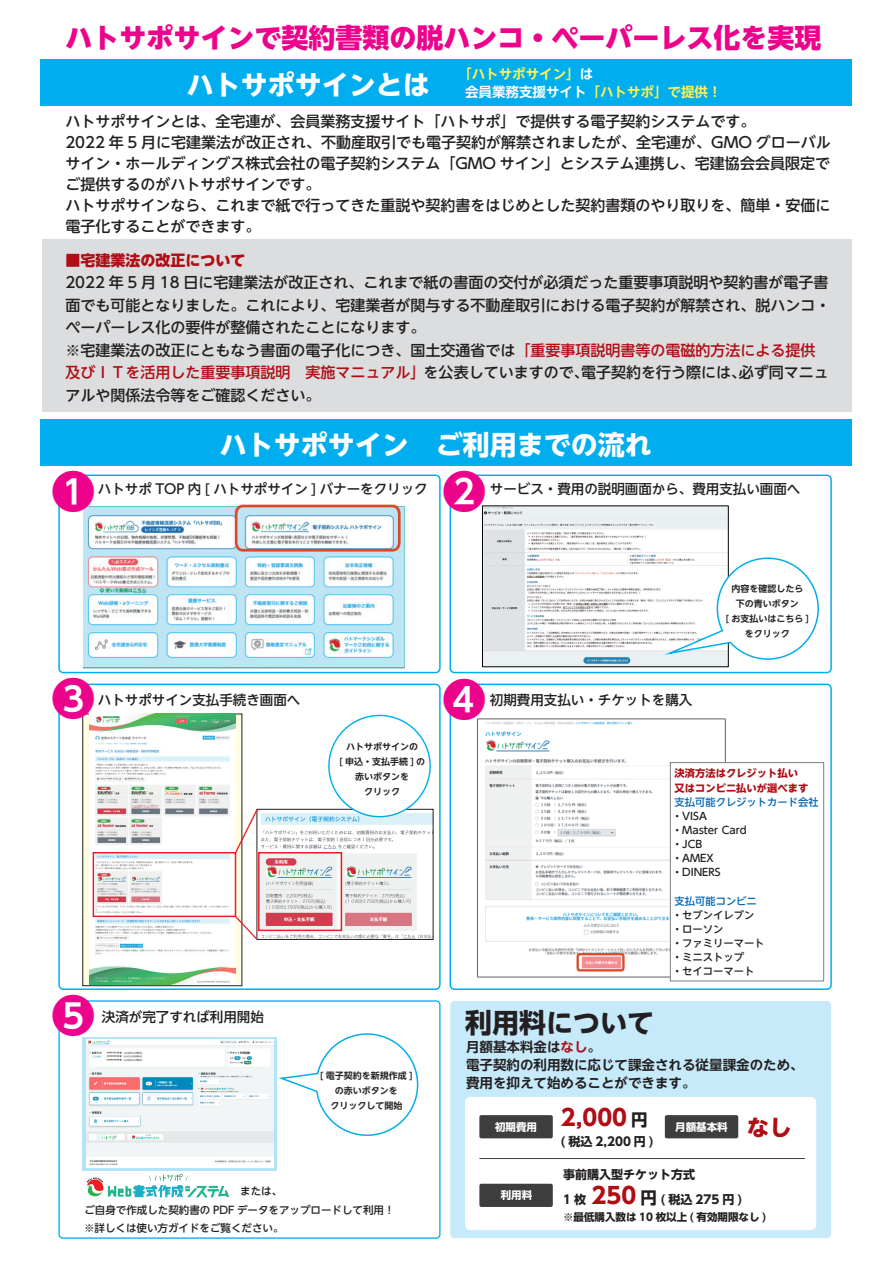
<style>
.page{position:relative;width:893px;height:1263px;background:#fff}
.page>*{position:absolute;margin:0;border:0;box-sizing:border-box;transform-origin:0 0}
.t1{font:700 43.65px "UD Shin Go NT Pro De";color:#ed028c}
.t2{font:800 27px "UD Shin Go NT Pro";color:#ed028c}
.t3{font:700 27px "UD Shin Go NT Pro";color:#fff}
.t4{font:700 27px "UD Shin Go NT Pro";color:#231f20}
.t5{font:700 22.5px "UD Shin Go NT Pro";color:#b00d15}
.t6{font:500 15px/22.5px "UD Shin Go NT Pro";color:#231f20}
.t7{font:800 15px "UD Shin Go NT Pro";color:#b00d15}
.t8{font:500 13.5px "UD Shin Go NT Pro";color:#231f20}
.t9{font:700 13.5px/18px "UD Shin Go NT Pro De";color:#231f20}
.t10{font:700 13.5px/18px "UD Shin Go NT Pro De";color:#fff34f}
.t11{font:700 12px/26px "UD Shin Go NT Pro";color:#231f20}
.t12{font:500 10.5px/18.1px "UD Shin Go NT Pro";color:#231f20}
.t13{font:700 10.5px "UD Shin Go NT Pro";color:#231f20}
.t14{font:700 10.5px "UD Shin Go NT Pro";color:#fff}
.t15{font:500 10.35px/14.1px "UD Shin Go NT Pro";color:#231f20}
.t16{font:700 10.35px/14.1px "UD Shin Go NT Pro";color:#b00d15}
.t17{font:500 10.35px "UD Shin Go NT Pro";color:#0166b3}
.t18{font:700 9px/15px "UD Shin Go NT Pro De";color:#231f20;text-align:center}
.s1{color:#fff}
.s2{color:#b00d15}
.s3{font-size:16.5px;color:#231f20}
.s4{font-size:22.5px;color:#b00d15}
.s5{font-size:16.5px}
</style>
<div class="page">
<div style="left:83px;top:714px;width:159px;height:272px;background:#fffce0"></div>
<div style="left:450px;top:1001px;width:381px;height:237px;background:#c6eafa;border-radius:4px"></div>
<div style="left:40px;top:60px;width:811px;height:46px;background:#00aeef"></div>
<div style="left:40px;top:419px;width:811px;height:46px;background:#00aeef"></div>
<div style="left:42px;top:239px;width:809px;height:173px;background:#dcdddf"></div>
<div style="left:465px;top:1097px;width:351px;height:133px;background:#fff;border-radius:5px"></div>
<div style="left:479px;top:1115px;width:74px;height:23px;background:#3e3e3f;border-radius:2px"></div>
<div style="left:479px;top:1184px;width:74px;height:23px;background:#3e3e3f;border-radius:2px"></div>
<div style="left:665px;top:1115px;width:73px;height:23px;background:#3e3e3f;border-radius:2px"></div>
<svg style="left:87px;top:1174px;width:142px;height:23px"></svg>
<img style="left:83px;top:505px;width:322px;height:164px">
<img style="left:484px;top:508px;width:243px;height:157px">
<div style="left:482px;top:506px;width:247px;height:161px;border:1px solid #030303"></div>
<img style="left:477px;top:718px;width:255px;height:264px">
<img style="left:89px;top:714px;width:146px;height:270px">
<img style="left:259px;top:811px;width:172px;height:127px">
<div style="left:257px;top:809px;width:176px;height:131px;border:1px solid #231f20"></div>
<div style="left:93px;top:852px;width:143px;height:65px;border:2px solid #ee1d23"></div>
<svg style="left:233px;top:808px;width:26px;height:47px"></svg>
<svg style="left:234px;top:914px;width:24px;height:27px"></svg>
<div style="left:258px;top:852px;width:84px;height:79px;border:2px solid #ee1d23"></div>
<div style="left:670px;top:762px;width:154px;height:219px;background:#fff;border:1px solid #7a7d81"></div>
<div style="left:58px;top:474px;width:383px;height:199px;border:2px solid #00aeef;border-radius:4px"></div>
<div style="left:449px;top:474px;width:383px;height:199px;border:2px solid #00aeef;border-radius:4px"></div>
<div style="left:58px;top:684px;width:383px;height:306px;border:2px solid #00aeef;border-radius:4px"></div>
<div style="left:449px;top:684px;width:383px;height:306px;border:2px solid #00aeef;border-radius:4px"></div>
<div style="left:58px;top:1000px;width:383px;height:239px;border:1px solid #00aeef;border-radius:4px"></div>
<svg style="left:658px;top:557px;width:161px;height:103px"></svg>
<div style="left:329px;top:715px;width:101px;height:102px;background:#fff;border-radius:50%"></div>
<hr style="left:479px;top:1158px;width:326px;height:1px;background:#3e3e3f">
<svg style="left:83px;top:1037px;width:194px;height:133px;fill:#b3e3f9"></svg>
<img style="left:87px;top:1040px;width:186px;height:127px">
<svg style="left:275px;top:1033px;width:144px;height:104px"></svg>
<h2 class="t2" style="left:65px;top:16px;width:758px">ハトサポサインで契約書類の脱ハンコ・ペーパーレス化を実現</h2>
<h2 class="t3" style="left:187px;top:63px;width:245px">ハトサポサインとは</h2>
<p class="t10" style="left:465px;top:65px;width:258px;text-indent:-7px">「ハトサポサイン」<span class="s1">は<br>会員業務支援サイト</span>「ハトサポ」で提供！</p>
<p class="t6" style="left:65px;top:110px;width:767px;line-height:21px">ハトサポサインとは、全宅連が、会員業務支援サイト「ハトサポ」で提供する電子契約システムです。<br>2022 年 5 月に宅建業法が改正され、不動産取引でも電子契約が解禁されましたが、全宅連が、GMO グローバルサイン・ホールディングス株式会社の電子契約システム「GMO サイン」とシステム連携し、宅建協会会員限定でご提供するのがハトサポサインです。<br>ハトサポサインなら、これまで紙で行ってきた重説や契約書をはじめとした契約書類のやり取りを、簡単・安価に電子化することができます。</p>
<p class="t7" style="left:65px;top:248px;width:182px">■宅建業法の改正について</p>
<p class="t6" style="left:65px;top:271px;width:766px">2022 年 5 月 18 日に宅建業法が改正され、これまで紙の書面の交付が必須だった重要事項説明や契約書が電子書面でも可能となりました。これにより、宅建業者が関与する不動産取引における電子契約が解禁され、脱ハンコ・ペーパーレス化の要件が整備されたことになります。<br>※宅建業法の改正にともなう書面の電子化につき、国土交通省では<span class="s2">「重要事項説明書等の電磁的方法による提供及びＩＴを活用した重要事項説明　実施マニュアル」</span>を公表していますので、電子契約を行う際には、必ず同マニュアルや関係法令等をご確認ください。</p>
<h2 class="t3" style="left:220px;top:423px;width:434px">ハトサポサイン　ご利用までの流れ</h2>
<p class="t8" style="left:98px;top:478px;width:331px">ハトサポ TOP 内 [ ハトサポサイン ] バナーをクリック</p>
<p class="t8" style="left:490px;top:478px;width:312px">サービス・費用の説明画面から、費用支払い画面へ</p>
<h1 class="t1" style="left:51px;top:456px;width:45px">❶</h1>
<h1 class="t1" style="left:443px;top:456px;width:45px">❷</h1>
<h1 class="t1" style="left:51px;top:663px;width:45px">❸</h1>
<h1 class="t1" style="left:443px;top:663px;width:45px">❹</h1>
<p class="t8" style="left:98px;top:689px;width:204px">ハトサポサイン支払手続き画面へ</p>
<p class="t8" style="left:490px;top:689px;width:204px">初期費用支払い・チケットを購入</p>
<p class="t18" style="left:726px;top:581px;width:85px">内容を確認したら<br>下の青いボタン<br>[ お支払いはこちら ]をクリック</p>
<p class="t18" style="left:339px;top:738px;width:87px">ハトサポサインの<br>[ 申込・支払手続 ] の赤いボタンを<br>クリック</p>
<h1 class="t1" style="left:51px;top:980px;width:45px">❺</h1>
<p class="t8" style="left:102px;top:1005px;width:163px">決済が完了すれば利用開始</p>
<p class="t12" style="left:240px;top:1182px;width:43px">または、</p>
<p class="t18" style="left:320px;top:1067px;width:94px">[ 電子契約を新規作成 ]の赤いボタンを<br>クリックして開始</p>
<p class="t12" style="left:84px;top:1201px;width:312px">ご自身で作成した契約書の PDF データをアップロードして利用！※詳しくは使い方ガイドをご覧ください。</p>
<h2 class="t4" style="left:465px;top:1001px;width:190px">利用料について</h2>
<p class="t16" style="left:675px;top:766px;width:135px">決済方法はクレジット払い又はコンビニ払いが選べます</p>
<p class="t17" style="left:675px;top:793px;width:146px">支払可能クレジットカード会社</p>
<p class="t15" style="left:672px;top:808px;width:76px">・VISA・Master Card・JCB<br>・AMEX・DINERS</p>
<p class="t17" style="left:675px;top:892px;width:84px">支払可能コンビニ</p>
<p class="t15" style="left:672px;top:907px;width:94px">・セブンイレブン・ローソン<br>・ファミリーマート・ミニストップ<br>・セイコーマート</p>
<p class="t9" style="left:466px;top:1038px;width:339px">月額基本料金は<span class="s2">なし</span>。<br>電子契約の利用数に応じて課金される従量課金のため、費用を抑えて始めることができます。</p>
<h3 class="t5" style="left:495px;top:1099px;width:154px"><sub>初期費用</sub> 2,000 <span class="s3">円</span></h3>
<p class="t11" style="left:561px;top:1128px;width:94px">( 税込 2,200 円 )</p>
<p class="t14" style="left:675px;top:1119px;width:54px">月額基本料</p>
<h3 class="t5" style="left:747px;top:1109px;width:46px">なし</h3>
<p class="t14" style="left:501px;top:1187px;width:33px">利用料</p>
<p class="t11" style="left:563px;top:1161px;width:180px">事前購入型チケット方式<br>1枚 <span class="s4">250</span><span class="s5">円</span>(税込275円)</p>
<p class="t13" style="left:563px;top:1209px;width:205px">※最低購入数は 10 枚以上 ( 有効期限なし )</p>
</div>
